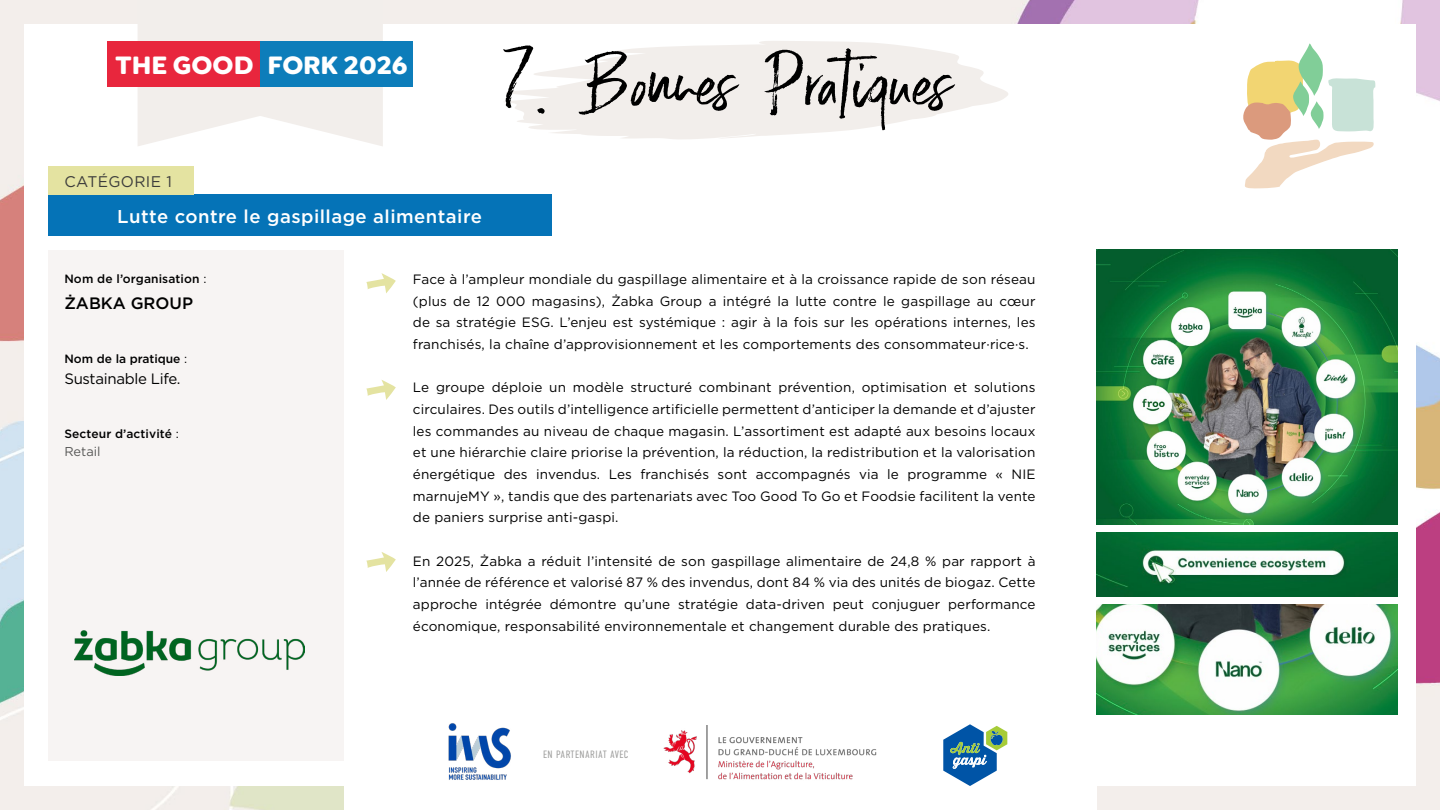
<style>
.page{position:relative;width:1440px;height:810px;background:#fff}
.page>*{position:absolute;margin:0;border:0;box-sizing:border-box;transform-origin:0 0}
.t1{font:102px "Emmeline";color:#000}
.t2{font:700 26.85px "Goldplay";color:#fff}
.t3{font:500 18.6px "Gotham";letter-spacing:.025em;color:#fff}
.t4{font:500 16.5px "Gotham";color:#000}
.t5{font:15.45px "Gotham";letter-spacing:.025em;color:#3c3c3b}
.t6{font:15px "Gotham";letter-spacing:-.02em;color:#000}
.t7{font:13.5px/21.8px "Gotham";letter-spacing:.01em;color:#000;text-align:justify}
.t8{font:12.9px "Gotham";color:#575756}
.t9{font:500 12px "Gotham";letter-spacing:.01em;color:#000}
.t10{font:300 10.65px "DIN Condensed";letter-spacing:.04em;color:#9d9d9c}
.s1{font-weight:400}
</style>
<div class="page">
<img style="left:0;top:0;width:1440px;height:810px">
<div style="left:24px;top:24px;width:1391px;height:762px;background:#fff"></div>
<svg style="left:138px;top:0;width:245px;height:146px"></svg>
<div style="left:260px;top:41px;width:153px;height:46px;background:#0d7dba"></div>
<div style="left:108px;top:41px;width:152px;height:46px;background:#e8263d"></div>
<div style="left:344px;top:694px;width:752px;height:116px;background:#fff"></div>
<img style="left:663px;top:726px;width:214px;height:54px">
<img style="left:448px;top:723px;width:63px;height:57px">
<svg style="left:943px;top:724px;width:64px;height:62px"></svg>
<svg style="left:1243px;top:43px;width:132px;height:145px"></svg>
<svg style="left:505px;top:41px;width:503px;height:98px;fill:#f2eeeb"></svg>
<div style="left:48px;top:195px;width:503px;height:41px;background:#0573b7"></div>
<div style="left:48px;top:166px;width:145px;height:28px;background:#e4e3a1"></div>
<div style="left:48px;top:251px;width:296px;height:510px;background:#f7f4f3"></div>
<svg style="left:366px;top:380px;width:30px;height:20px"></svg>
<svg style="left:366px;top:273px;width:30px;height:20px"></svg>
<svg style="left:366px;top:552px;width:30px;height:20px"></svg>
<img style="left:1096px;top:250px;width:301px;height:274px">
<img style="left:1096px;top:605px;width:301px;height:110px">
<img style="left:1096px;top:533px;width:301px;height:63px">
<img style="left:75px;top:630px;width:230px;height:46px">
<h2 class="t2" style="left:116px;top:47px;width:293px">THE GOOD FORK 2026</h2>
<p class="t5" style="left:64px;top:172px;width:109px">CATÉGORIE 1</p>
<h3 class="t3" style="left:117px;top:204px;width:366px">Lutte contre le gaspillage alimentaire</h3>
<h1 class="t1" style="left:501px;top:25px;width:454px">7. Bonnes Pratiques</h1>
<p class="t9" style="left:64px;top:271px;width:144px">Nom de l’organisation <span class="s1">:</span></p>
<p class="t4" style="left:64px;top:293px;width:130px">ŻABKA GROUP</p>
<p class="t9" style="left:64px;top:351px;width:124px">Nom de la pratique <span class="s1">:</span></p>
<p class="t6" style="left:64px;top:369px;width:118px">Sustainable Life.</p>
<p class="t9" style="left:64px;top:426px;width:116px">Secteur d’activité <span class="s1">:</span></p>
<p class="t8" style="left:64px;top:443px;width:38px">Retail</p>
<p class="t7" style="left:413px;top:268px;width:624px">Face à l’ampleur mondiale du gaspillage alimentaire et à la croissance rapide de son réseau (plus de 12 000 magasins), Żabka Group a intégré la lutte contre le gaspillage au cœur de sa stratégie ESG. L’enjeu est systémique : agir à la fois sur les opérations internes, les franchisés, la chaîne d’approvisionnement et les comportements des consommateur·rice·s.</p>
<p class="t7" style="left:413px;top:376px;width:624px">Le groupe déploie un modèle structuré combinant prévention, optimisation et solutions circulaires. Des outils d’intelligence artificielle permettent d’anticiper la demande et d’ajuster les commandes au niveau de chaque magasin. L’assortiment est adapté aux besoins locaux et une hiérarchie claire priorise la prévention, la réduction, la redistribution et la valorisation énergétique des invendus. Les franchisés sont accompagnés via le programme « NIE marnujeMY », tandis que des partenariats avec Too Good To Go et Foodsie facilitent la vente de paniers surprise anti-gaspi.</p>
<p class="t7" style="left:413px;top:550px;width:624px">En 2025, Żabka a réduit l’intensité de son gaspillage alimentaire de 24,8 % par rapport à l’année de référence et valorisé 87 % des invendus, dont 84 % via des unités de biogaz. Cette approche intégrée démontre qu’une stratégie data-driven peut conjuguer performance économique, responsabilité environnementale et changement durable des pratiques.</p>
<p class="t10" style="left:543px;top:749px;width:87px">EN PARTENARIAT AVEC</p>
</div>
